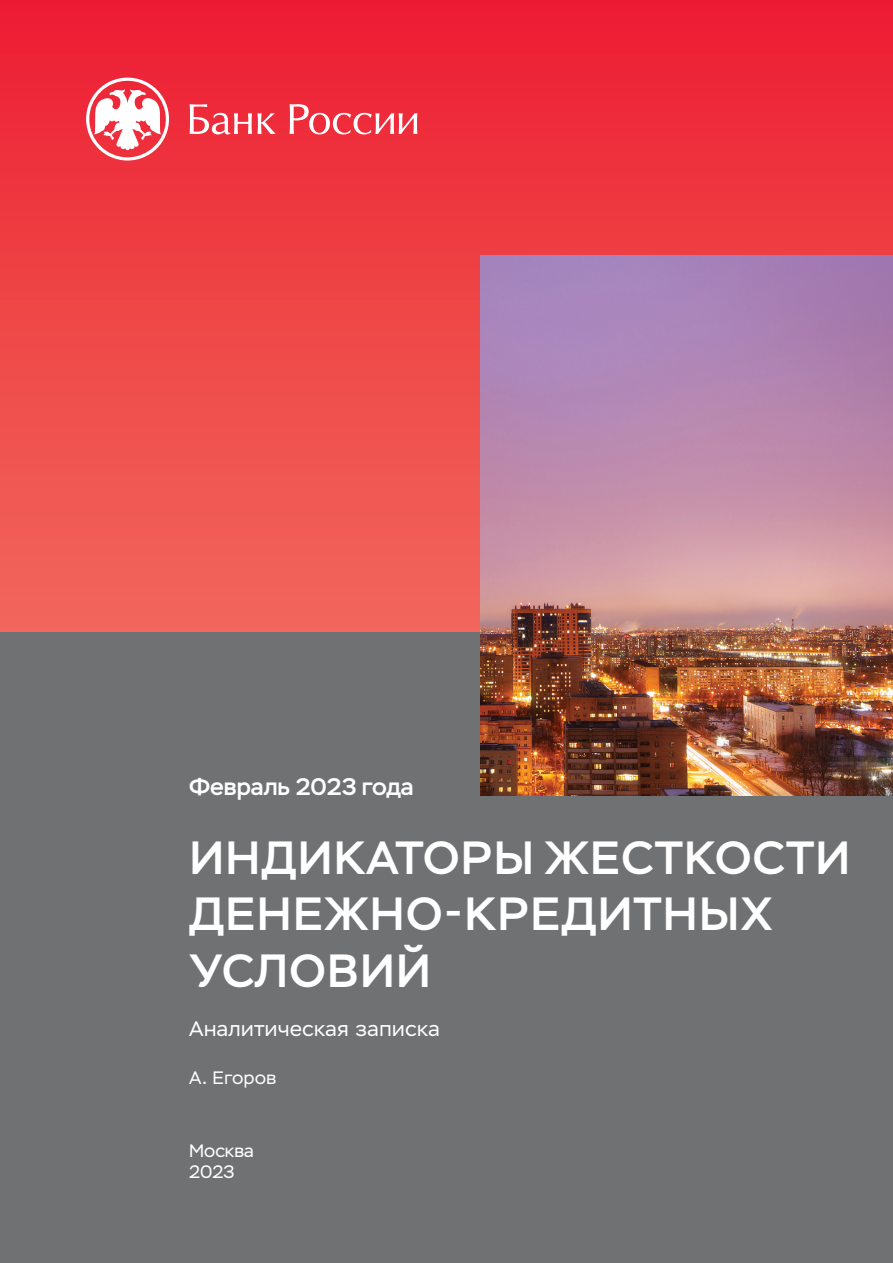
<style>
.page{position:relative;width:893px;height:1263px;background:#fff}
.page>*{position:absolute;margin:0;border:0;box-sizing:border-box;transform-origin:0 0}
.t1{font:500 46.5px/56.7px "Stem";letter-spacing:.03em;color:#fff}
.t2{font:500 24px "Stem";color:#fff}
.t3{font:21px "Stem Text";color:#fff}
.t4{font:18px/21px "Stem";color:#fff}
.t5{font:18px "Stem Text";color:#fff}
</style>
<div class="page">
<div style="left:0;top:631px;width:893px;height:632px;background:#6f7172"></div>
<div style="left:0;top:0;width:893px;height:631px;background:linear-gradient(to bottom,#ed1e32,#f1695d)"></div>
<img style="left:480px;top:255px;width:413px;height:540px">
<svg style="left:86px;top:78px;width:83px;height:83px"></svg>
<svg style="left:190px;top:104px;width:62px;height:30px"></svg>
<svg style="left:258px;top:113px;width:18px;height:21px"></svg>
<svg style="left:290px;top:104px;width:127px;height:30px"></svg>
<p class="t2" style="left:189px;top:772px;width:226px">Февраль 2023 года</p>
<p class="t1" style="left:189px;top:830px;width:662px">ИНДИКАТОРЫ ЖЕСТКОСТИ<br>ДЕНЕЖНО-КРЕДИТНЫХ<br>УСЛОВИЙ</p>
<p class="t3" style="left:189px;top:1016px;width:252px">Аналитическая записка</p>
<p class="t5" style="left:189px;top:1067px;width:89px">А. Егоров</p>
<p class="t4" style="left:189px;top:1140px;width:66px">Москва<br>2023</p>
</div>
